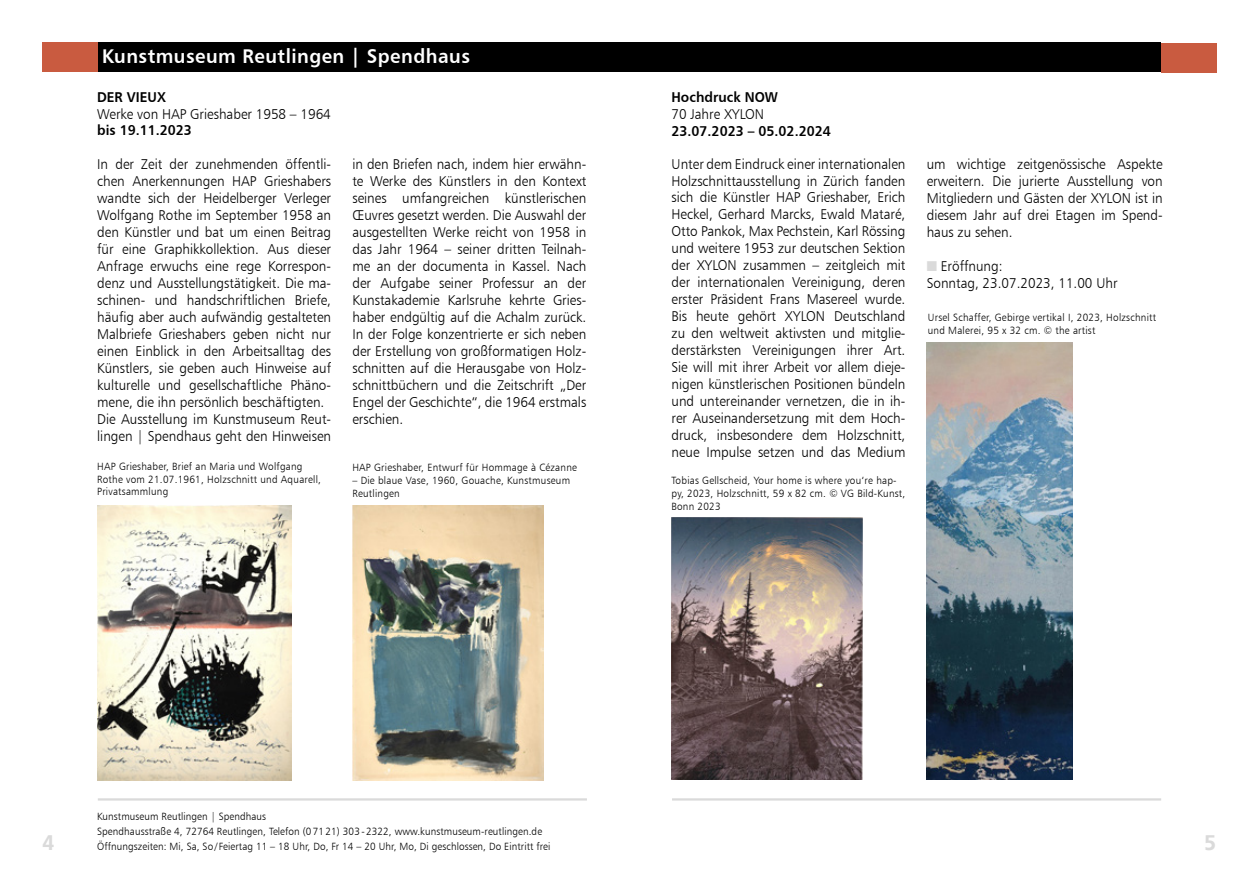
<style>
.page{position:relative;width:1259px;height:893px;background:#fff}
.page>*{position:absolute;margin:0;border:0;box-sizing:border-box;transform-origin:0 0}
.t1{font:700 21px "Frutiger BSK";color:#dadada}
.t2{font:19.8px "Humanist 777 BT Bold B";letter-spacing:.025em;color:#fff;scale:.95 1}
.t3{font:14.25px/17px "Humanist 777 BT Light B";color:#000;text-align:justify;scale:.95 1}
.t4{font:14.25px "Humanist 777 BT Bold B";color:#000;scale:.95 1}
.t5{font:10.5px/12.8px "Humanist 777 BT Light B";letter-spacing:.025em;color:#000;scale:.95 1}
.s1{color:#dadada}
</style>
<div class="page">
<hr style="left:98px;top:798px;width:489px;height:2px;background:#dadada">
<hr style="left:672px;top:798px;width:489px;height:2px;background:#dadada">
<div style="left:98px;top:43px;width:531px;height:29px;background:#000"></div>
<div style="left:629px;top:43px;width:532px;height:29px;background:#000"></div>
<div style="left:1161px;top:43px;width:55px;height:30px;background:#c95b40"></div>
<img style="left:98px;top:505px;width:193px;height:275px">
<img style="left:352px;top:505px;width:192px;height:275px">
<div style="left:42px;top:43px;width:55px;height:29px;background:#c95b40"></div>
<img style="left:926px;top:343px;width:147px;height:437px">
<img style="left:671px;top:517px;width:192px;height:262px">
<h2 class="t2" style="left:102px;top:44px;width:389px">Kunstmuseum Reutlingen | Spendhaus</h2>
<p class="t4" style="left:97px;top:88px;width:74px">DER VIEUX</p>
<p class="t3" style="left:97px;top:105px;width:247px">Werke von HAP Grieshaber 1958 – 1964</p>
<p class="t4" style="left:97px;top:122px;width:101px">bis 19.11.2023</p>
<p class="t3" style="left:97px;top:156px;width:248px;text-align:left">In der Zeit der zunehmenden öffentli&shy;chen Anerkennungen HAP Grieshabers wandte sich der Heidelberger Verleger Wolfgang Rothe im September 1958 an den Künstler und bat um einen Beitrag für eine Graphikkollektion. Aus dieser Anfrage erwuchs eine rege Korrespon&shy;denz und Ausstellungstätigkeit. Die ma&shy;schinen- und handschriftlichen Briefe, häufig aber auch aufwändig gestalteten Malbriefe Grieshabers geben nicht nur einen Einblick in den Arbeitsalltag des Künstlers, sie geben auch Hinweise auf kulturelle und gesellschaftliche Phäno&shy;mene, die ihn persönlich beschäftigten.<br>Die Ausstellung im Kunstmuseum Reut&shy;lingen | Spendhaus geht den Hinweisen</p>
<p class="t3" style="left:352px;top:156px;width:248px">in den Briefen nach, indem hier erwähn&shy;te Werke des Künstlers in den Kontext seines umfangreichen künstlerischen Œuvres gesetzt werden. Die Auswahl der ausgestellten Werke reicht von 1958 in das Jahr 1964 – seiner dritten Teilnah&shy;me an der documenta in Kassel. Nach der Aufgabe seiner Professur an der Kunstakademie Karlsruhe kehrte Gries&shy;haber endgültig auf die Achalm zurück.<br>In der Folge konzentrierte er sich neben der Erstellung von großformatigen Holz&shy;schnitten auf die Herausgabe von Holz&shy;schnittbüchern und die Zeitschrift „Der Engel der Geschichte“, die 1964 erstmals erschien.</p>
<p class="t5" style="left:97px;top:460px;width:237px">HAP Grieshaber, Brief an Maria und Wolfgang<br>Rothe vom 21.07.1961, Holzschnitt und Aquarell,<br>Privatsammlung</p>
<p class="t5" style="left:352px;top:461px;width:238px">HAP Grieshaber, Entwurf für Hommage à Cézanne</p>
<p class="t5" style="left:352px;top:474px;width:231px">– Die blaue Vase, 1960, Gouache, Kunstmuseum<br>Reutlingen</p>
<p class="t4" style="left:671px;top:88px;width:114px">Hochdruck NOW</p>
<p class="t3" style="left:671px;top:105px;width:99px">70 Jahre XYLON</p>
<p class="t4" style="left:671px;top:122px;width:169px">23.07.2023 – 05.02.2024</p>
<p class="t3" style="left:671px;top:155px;width:248px">Unter dem Eindruck einer internationalen Holzschnittausstellung in Zürich fanden sich die Künstler HAP Grieshaber, Erich Heckel, Gerhard Marcks, Ewald Mataré, Otto Pankok, Max Pechstein, Karl Rössing und weitere 1953 zur deutschen Sektion der XYLON zusammen – zeitgleich mit der internationalen Vereinigung, deren erster Präsident Frans Masereel wurde.<br>Bis heute gehört XYLON Deutschland zu den weltweit aktivsten und mitglie&shy;derstärksten Vereinigungen ihrer Art.<br>Sie will mit ihrer Arbeit vor allem dieje&shy;nigen künstlerischen Positionen bündeln und untereinander vernetzen, die in ih&shy;rer Auseinandersetzung mit dem Hoch&shy;druck, insbesondere dem Holzschnitt, neue Impulse setzen und das Medium</p>
<p class="t5" style="left:671px;top:474px;width:248px">Tobias Gellscheid, Your home is where you‘re hap&shy;py, 2023, Holzschnitt, 59 x 82 cm. © VG Bild-Kunst,<br>Bonn 2023</p>
<p class="t3" style="left:926px;top:155px;width:250px">um wichtige zeitgenössische Aspekte erweitern. Die jurierte Ausstellung von Mitgliedern und Gästen der XYLON ist in diesem Jahr auf drei Etagen im Spend&shy;haus zu sehen.</p>
<p class="t3" style="left:926px;top:257px;width:202px"><span class="s1">■</span> Eröffnung:<br>Sonntag, 23.07.2023, 11.00 Uhr</p>
<p class="t5" style="left:927px;top:311px;width:242px">Ursel Schaffer, Gebirge vertikal I, 2023, Holzschnitt und Malerei, 95 x 32 cm. © the artist</p>
<p class="t5" style="left:97px;top:809px;width:479px;line-height:14.9px">Kunstmuseum Reutlingen | Spendhaus<br>Spendhausstraße 4, 72764 Reutlingen, Telefon (0 71 21) 303 - 2322, www.kunstmuseum-reutlingen.de<br>Öffnungszeiten: Mi, Sa, So / Feiertag 11 – 18 Uhr, Do, Fr 14 – 20 Uhr, Mo, Di geschlossen, Do Eintritt frei</p>
<h1 class="t1" style="left:43px;top:830px;width:13px">4</h1>
<h1 class="t1" style="left:1204px;top:830px;width:13px">5</h1>
</div>
